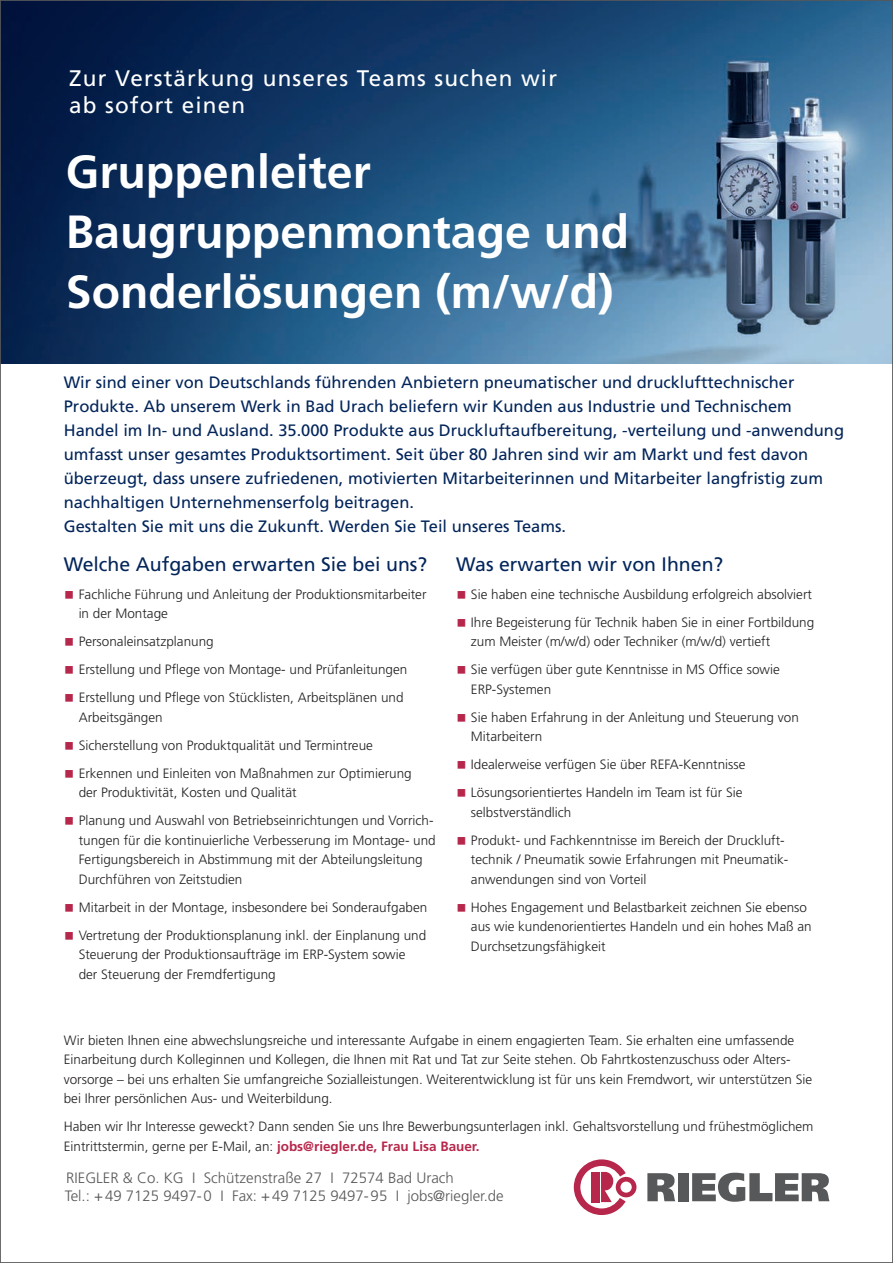
<style>
.page{position:relative;width:893px;height:1263px;background:#fff}
.page>*{position:absolute;margin:0;border:0;box-sizing:border-box;transform-origin:0 0}
.t1{font:700 46.5px/60px "Frutiger LT Std";color:#fff}
.t2{font:22.5px/27px "Frutiger LT Std";letter-spacing:.05em;color:#fff}
.t3{font:19.5px "Frutiger LT Std";color:#03255a}
.t4{font:16.5px/24px "Frutiger LT Std";color:#03255a}
.t5{font:300 15px/18px "Frutiger LT Std";color:#57585a}
.t6{font:300 13.5px/28px "Frutiger LT Std";color:#231f20}
.s1{font-weight:700;color:#b6274b}
</style>
<div class="page">
<img style="left:2px;top:2px;width:889px;height:362px">
<svg style="left:647px;top:1173px;width:28px;height:28px"></svg>
<div style="left:678px;top:1173px;width:10px;height:28px;background:#57585a"></div>
<svg style="left:692px;top:1173px;width:137px;height:29px"></svg>
<svg style="left:574px;top:1159px;width:62px;height:56px"></svg>
<h2 class="t2" style="left:69px;top:65px;width:489px">Zur Verstärkung unseres Teams suchen wir ab sofort einen</h2>
<h1 class="t1" style="left:66px;top:142px;width:565px">Gruppenleiter<br>Baugruppenmontage und<br>Sonderlösungen (m/w/d)</h1>
<p class="t4" style="left:64px;top:370px;width:782px">Wir sind einer von Deutschlands führenden Anbietern pneumatischer und drucklufttechnischer Produkte. Ab unserem Werk in Bad Urach beliefern wir Kunden aus Industrie und Technischem Handel im In- und Ausland. 35.000 Produkte aus Druckluftaufbereitung, -verteilung und -anwendung umfasst unser gesamtes Produktsortiment. Seit über 80 Jahren sind wir am Markt und fest davon überzeugt, dass unsere zufriedenen, motivierten Mitarbeiterinnen und Mitarbeiter langfristig zum nachhaltigen Unternehmenserfolg beitragen.<br>Gestalten Sie mit uns die Zukunft. Werden Sie Teil unseres Teams.</p>
<h3 class="t3" style="left:64px;top:552px;width:365px">Welche Aufgaben erwarten Sie bei uns?</h3>
<p class="t6" style="left:79px;top:584px;width:349px;line-height:19.5px">Fachliche Führung und Anleitung der Produktionsmitarbeiter in der Montage</p>
<p class="t6" style="left:79px;top:627px;width:330px">Personaleinsatzplanung<br>Erstellung und Pflege von Montage- und Prüfanleitungen<br>Erstellung und Pflege von Stücklisten, Arbeitsplänen und</p>
<p class="t6" style="left:79px;top:703px;width:335px">Arbeitsgängen<br>Sicherstellung von Produktqualität und Termintreue<br>Erkennen und Einleiten von Maßnahmen zur Optimierung</p>
<p class="t6" style="left:79px;top:778px;width:356px">der Produktivität, Kosten und Qualität<br>Planung und Auswahl von Betriebseinrichtungen und Vorrich-</p>
<p class="t6" style="left:79px;top:830px;width:359px;line-height:19.5px">tungen für die kontinuierliche Verbesserung im Montage- und<br>Fertigungsbereich in Abstimmung mit der Abteilungsleitung<br>Durchführen von Zeitstudien</p>
<p class="t6" style="left:79px;top:893px;width:350px">Mitarbeit in der Montage, insbesondere bei Sonderaufgaben<br>Vertretung der Produktionsplanung inkl. der Einplanung und</p>
<p class="t6" style="left:79px;top:945px;width:328px;line-height:19.5px">Steuerung der Produktionsaufträge im ERP-System sowie der Steuerung der Fremdfertigung</p>
<h3 class="t3" style="left:456px;top:552px;width:269px">Was erwarten wir von Ihnen?</h3>
<p class="t6" style="left:471px;top:580px;width:345px">Sie haben eine technische Ausbildung erfolgreich absolviert<br>Ihre Begeisterung für Technik haben Sie in einer Fortbildung</p>
<p class="t6" style="left:471px;top:627px;width:310px">zum Meister (m/w/d) oder Techniker (m/w/d) vertieft<br>Sie verfügen über gute Kenntnisse in MS Office sowie</p>
<p class="t6" style="left:471px;top:675px;width:329px">ERP-Systemen<br>Sie haben Erfahrung in der Anleitung und Steuerung von</p>
<p class="t6" style="left:471px;top:722px;width:276px">Mitarbeitern<br>Idealerweise verfügen Sie über REFA-Kenntnisse<br>Lösungsorientiertes Handeln im Team ist für Sie</p>
<p class="t6" style="left:471px;top:798px;width:315px">selbstverständlich<br>Produkt- und Fachkenntnisse im Bereich der Druckluft-</p>
<p class="t6" style="left:471px;top:850px;width:319px;line-height:19.5px">technik / Pneumatik sowie Erfahrungen mit Pneumatik&shy;anwendungen sind von Vorteil</p>
<p class="t6" style="left:471px;top:897px;width:342px;line-height:19.5px">Hohes Engagement und Belastbarkeit zeichnen Sie ebenso aus wie kundenorientiertes Handeln und ein hohes Maß an<br>Durchsetzungsfähigkeit</p>
<p class="t6" style="left:64px;top:1030px;width:750px;line-height:19.5px">Wir bieten Ihnen eine abwechslungsreiche und interessante Aufgabe in einem engagierten Team. Sie erhalten eine umfassende Einarbeitung durch Kolleginnen und Kollegen, die Ihnen mit Rat und Tat zur Seite stehen. Ob Fahrtkostenzuschuss oder Alters&shy;vorsorge – bei uns erhalten Sie umfangreiche Sozialleistungen. Weiterentwicklung ist für uns kein Fremdwort, wir unterstützen Sie bei Ihrer persönlichen Aus- und Weiterbildung.</p>
<p class="t6" style="left:64px;top:1117px;width:751px;line-height:19.5px">Haben wir Ihr Interesse geweckt? Dann senden Sie uns Ihre Bewerbungsunterlagen inkl. Gehaltsvorstellung und frühestmöglichem<br>Eintrittstermin, gerne per E-Mail, an: <span class="s1">jobs@riegler.de, Frau Lisa Bauer.</span></p>
<p class="t5" style="left:65px;top:1169px;width:440px">RIEGLER &amp; Co. KG I Schützenstraße 27 I 72574 Bad Urach<br>Tel.: +49 7125 9497-0 I Fax: +49 7125 9497-95 I jobs@riegler.de</p>
</div>
